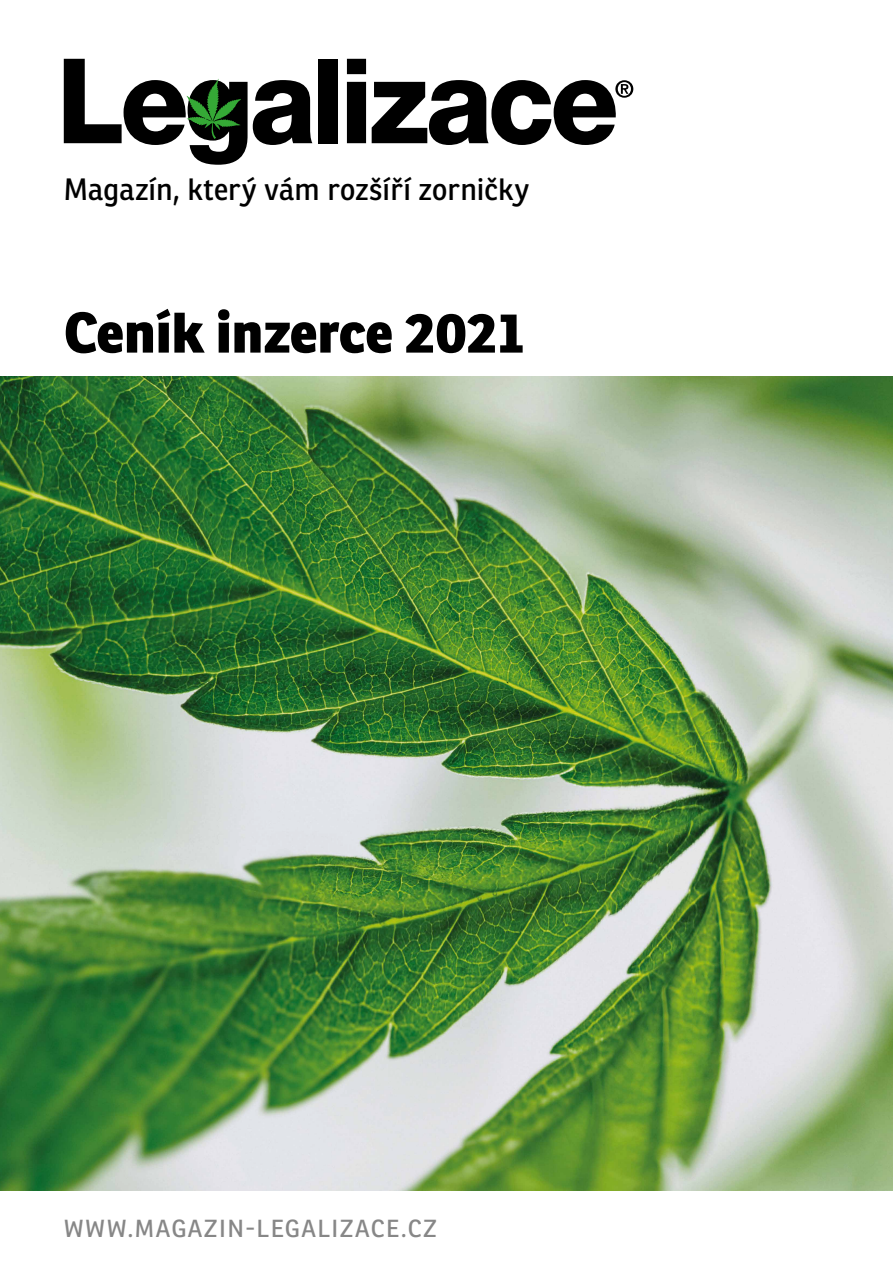
<style>
.page{position:relative;width:893px;height:1263px;background:#fff}
.page>*{position:absolute;margin:0;border:0;box-sizing:border-box;transform-origin:0 0}
.t1{font:800 55.5px "Ronnia";color:#000}
.t2{font:30px "Ronnia";color:#000}
.t3{font:24px "Ronnia";letter-spacing:.06em;color:#878787}
</style>
<div class="page">
<img style="left:0;top:376px;width:893px;height:815px">
<div style="left:319px;top:59px;width:19px;height:84px;background:#000"></div>
<svg style="left:347px;top:59px;width:19px;height:84px;background:#171717"></svg>
<svg style="left:64px;top:59px;width:248px;height:106px"></svg>
<svg style="left:372px;top:80px;width:261px;height:65px"></svg>
<p class="t2" style="left:64px;top:171px;width:467px">Magazín, který vám rozšíří zorničky</p>
<h1 class="t1" style="left:64px;top:297px;width:462px">Ceník inzerce 2021</h1>
<p class="t3" style="left:64px;top:1213px;width:375px">WWW.MAGAZIN-LEGALIZACE.CZ</p>
</div>
